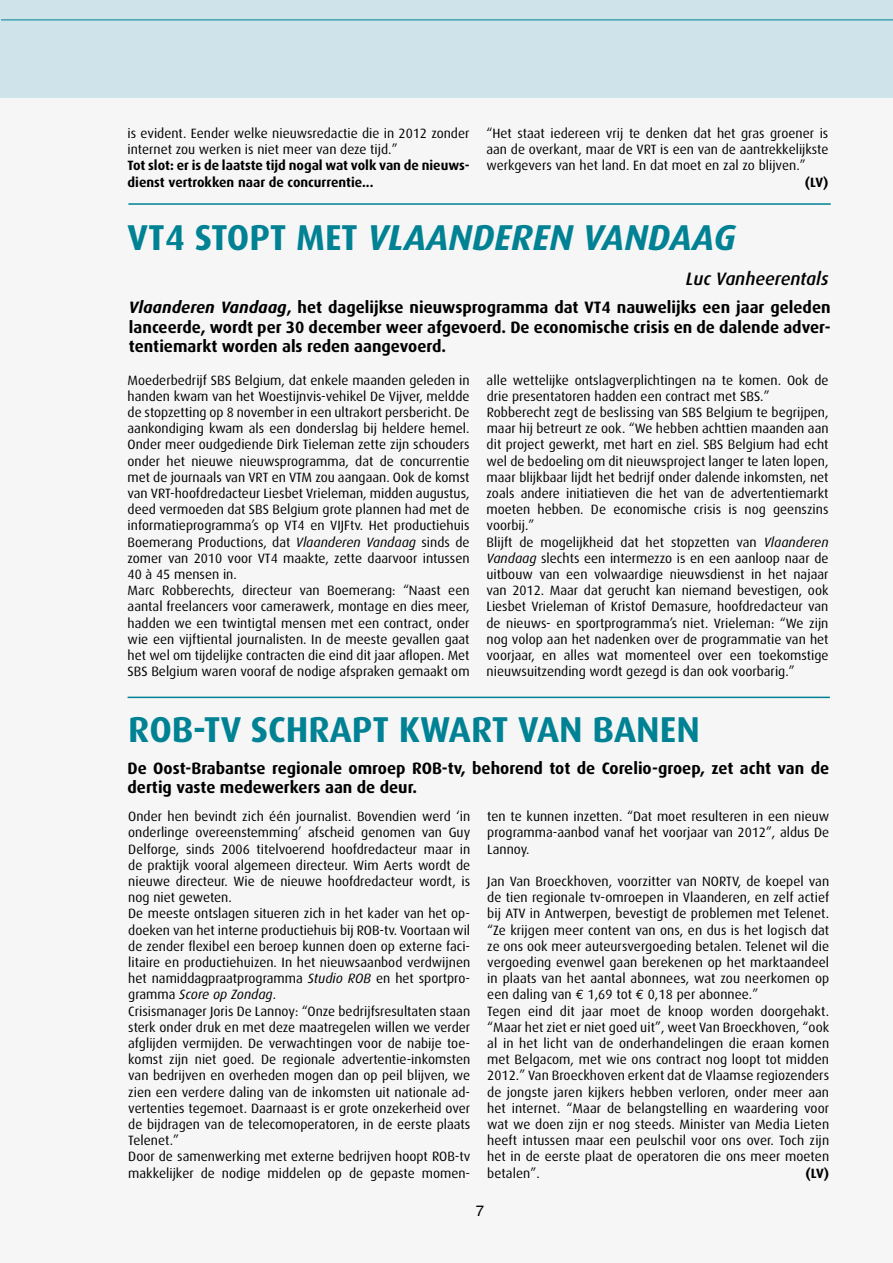
<style>
.page{position:relative;width:893px;height:1263px;background:#f6f6f6}
.page>*{position:absolute;margin:0;border:0;box-sizing:border-box;transform-origin:0 0}
.t1{font:italic 700 36px "Dax";color:#008294}
.t2{font:700 36px "Dax";color:#008294}
.t3{font:italic 500 18px "Dax";color:#000}
.t4{font:700 16.5px/19.5px "Dax";color:#000;text-align:justify}
.t5{font:15px "Helvetica LT Std";color:#000}
.t6{font:13.5px/16.2px "Dax";color:#000}
.t7{font:700 13.5px/16.2px "Dax";color:#000}
.s1{font-style:normal}
.s2{font-style:italic}
.s3{font-family:"Euro Mono"}
</style>
<div class="page">
<div style="left:0;top:0;width:893px;height:98px;background:#cee4ea"></div>
<hr style="left:0;top:20px;width:893px;height:1px;background:#008294">
<hr style="left:128px;top:697px;width:702px;height:1px;background:#008294">
<hr style="left:128px;top:203px;width:703px;height:2px;background:#008294">
<p class="t6" style="left:128px;top:125px;width:343px">is evident. Eender welke nieuwsredactie die in 2012 zonder internet zou werken is niet meer van deze tijd.”</p>
<p class="t7" style="left:128px;top:158px;width:343px">Tot slot: er is de laatste tijd nogal wat volk van de nieuws&shy;dienst vertrokken naar de concurrentie...</p>
<p class="t6" style="left:486px;top:125px;width:343px;text-align:justify">“Het staat iedereen vrij te denken dat het gras groener is aan de overkant, maar de VRT is een van de aantrekkelijkste werkgevers van het land. En dat moet en zal zo blijven.”</p>
<p class="t7" style="left:805px;top:174px;width:25px">(LV)</p>
<h1 class="t1" style="left:128px;top:217px;width:610px"><span class="s1">VT4 STOPT MET</span> VLAANDEREN VANDAAG</h1>
<h2 class="t3" style="left:686px;top:268px;width:144px">Luc Vanheerentals</h2>
<p class="t4" style="left:129px;top:298px;width:703px"><span class="s2">Vlaanderen Vandaag</span>, het dagelijkse nieuwsprogramma dat VT4 nauwelijks een jaar geleden lanceerde, wordt per 30 december weer afgevoerd. De economische crisis en de dalende adver&shy;tentiemarkt worden als reden aangevoerd.</p>
<p class="t6" style="left:128px;top:372px;width:344px">Moederbedrijf SBS Belgium, dat enkele maanden geleden in handen kwam van het Woestijnvis-vehikel De Vijver, meldde de stopzetting op 8 november in een ultrakort persbericht. De aankondiging kwam als een donderslag bij heldere hemel.<br>Onder meer oudgediende Dirk Tieleman zette zijn schouders onder het nieuwe nieuwsprogramma, dat de concurrentie met de journaals van VRT en VTM zou aangaan. Ook de komst van VRT-hoofdredacteur Liesbet Vrieleman, midden augustus, deed vermoeden dat SBS Belgium grote plannen had met de informatieprogramma’s op VT4 en VIJFtv. Het productiehuis Boemerang Productions, dat <span class="s2">Vlaanderen Vandaag</span> sinds de zomer van 2010 voor VT4 maakte, zette daarvoor intussen 40 à 45 mensen in.<br>Marc Robberechts, directeur van Boemerang: “Naast een aantal freelancers voor camerawerk, montage en dies meer, hadden we een twintigtal mensen met een contract, onder wie een vijftiental journalisten. In de meeste gevallen gaat het wel om tijdelijke contracten die eind dit jaar aflopen. Met SBS Belgium waren vooraf de nodige afspraken gemaakt om</p>
<p class="t6" style="left:486px;top:372px;width:344px">alle wettelijke ontslagverplichtingen na te komen. Ook de drie presentatoren hadden een contract met SBS.” Robberecht zegt de beslissing van SBS Belgium te begrijpen, maar hij betreurt ze ook. “We hebben achttien maanden aan dit project gewerkt, met hart en ziel. SBS Belgium had echt wel de bedoeling om dit nieuwsproject langer te laten lopen, maar blijkbaar lijdt het bedrijf onder dalende inkomsten, net zoals andere initiatieven die het van de advertentiemarkt moeten hebben. De economische crisis is nog geenszins voorbij.”<br>Blijft de mogelijkheid dat het stopzetten van <span class="s2">Vlaanderen Vandaag</span> slechts een intermezzo is en een aanloop naar de uitbouw van een volwaardige nieuwsdienst in het najaar van 2012. Maar dat gerucht kan niemand bevestigen, ook Liesbet Vrieleman of Kristof Demasure, hoofdredacteur van de nieuws- en sportprogramma’s niet. Vrieleman: “We zijn nog volop aan het nadenken over de programmatie van het voorjaar, en alles wat momenteel over een toekomstige nieuwsuitzending wordt gezegd is dan ook voorbarig.”</p>
<h1 class="t2" style="left:128px;top:709px;width:573px">ROB-TV SCHRAPT KWART VAN BANEN</h1>
<p class="t4" style="left:128px;top:758px;width:703px">De Oost-Brabantse regionale omroep ROB-tv, behorend tot de Corelio-groep, zet acht van de dertig vaste medewerkers aan de deur.</p>
<p class="t6" style="left:128px;top:808px;width:343px">Onder hen bevindt zich één journalist. Bovendien werd ‘in onderlinge overeenstemming’ afscheid genomen van Guy Delforge, sinds 2006 titelvoerend hoofdredacteur maar in de praktijk vooral algemeen directeur. Wim Aerts wordt de nieuwe directeur. Wie de nieuwe hoofdredacteur wordt, is nog niet geweten.<br>De meeste ontslagen situeren zich in het kader van het op&shy;doeken van het interne productiehuis bij ROB-tv. Voortaan wil de zender flexibel een beroep kunnen doen op externe faci&shy;litaire en productiehuizen. In het nieuwsaanbod verdwijnen het namiddagpraatprogramma <span class="s2">Studio ROB</span> en het sportpro&shy;gramma <span class="s2">Score op Zondag</span>.<br>Crisismanager Joris De Lannoy: “Onze bedrijfsresultaten staan sterk onder druk en met deze maatregelen willen we verder afglijden vermijden. De verwachtingen voor de nabije toe&shy;komst zijn niet goed. De regionale advertentie-inkomsten van bedrijven en overheden mogen dan op peil blijven, we zien een verdere daling van de inkomsten uit nationale ad&shy;vertenties tegemoet. Daarnaast is er grote onzekerheid over de bijdragen van de telecomoperatoren, in de eerste plaats Telenet.”<br>Door de samenwerking met externe bedrijven hoopt ROB-tv makkelijker de nodige middelen op de gepaste momen-</p>
<p class="t6" style="left:487px;top:808px;width:343px;text-align:justify">ten te kunnen inzetten. “Dat moet resulteren in een nieuw programma-aanbod vanaf het voorjaar van 2012”, aldus De Lannoy.</p>
<p class="t6" style="left:487px;top:873px;width:344px">Jan Van Broeckhoven, voorzitter van NORTV, de koepel van de tien regionale tv-omroepen in Vlaanderen, en zelf actief bij ATV in Antwerpen, bevestigt de problemen met Telenet. “Ze krijgen meer content van ons, en dus is het logisch dat ze ons ook meer auteursvergoeding betalen. Telenet wil die vergoeding evenwel gaan berekenen op het marktaandeel in plaats van het aantal abonnees, wat zou neerkomen op een daling van <span class="s3">€</span> 1,69 tot <span class="s3">€</span> 0,18 per abonnee.”<br>Tegen eind dit jaar moet de knoop worden doorgehakt. “Maar het ziet er niet goed uit”, weet Van Broeckhoven, “ook al in het licht van de onderhandelingen die eraan komen met Belgacom, met wie ons contract nog loopt tot midden 2012.” Van Broeckhoven erkent dat de Vlaamse regiozenders de jongste jaren kijkers hebben verloren, onder meer aan het internet. “Maar de belangstelling en waardering voor wat we doen zijn er nog steeds. Minister van Media Lieten heeft intussen maar een peulschil voor ons over. Toch zijn het in de eerste plaat de operatoren die ons meer moeten betalen”.</p>
<p class="t7" style="left:805px;top:1165px;width:25px">(LV)</p>
<p class="t5" style="left:476px;top:1202px;width:10px">7</p>
</div>
